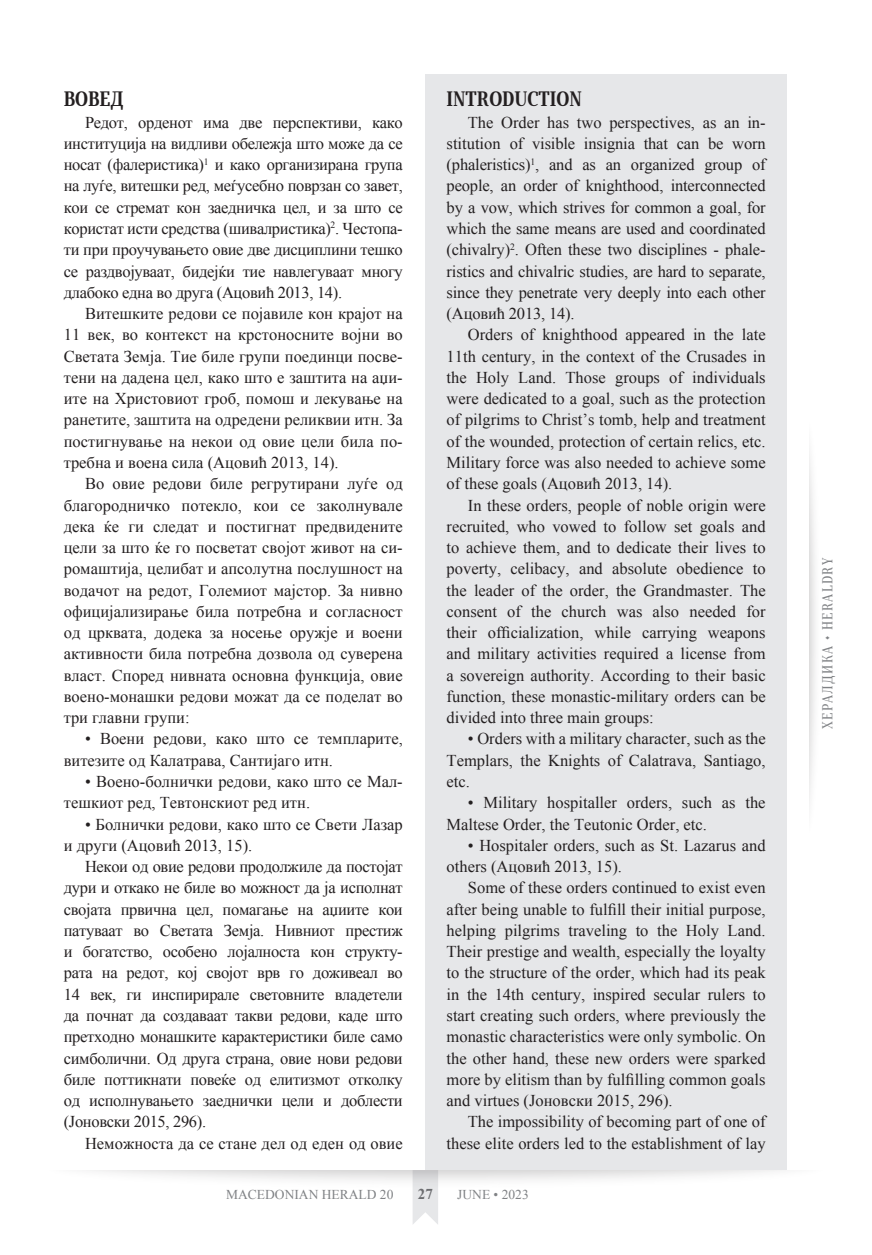
<style>
.page{position:relative;width:872px;height:1255px;background:#fff}
.page>*{position:absolute;margin:0;border:0;box-sizing:border-box;transform-origin:0 0}
.МЕЃУНАСЛОВ{font:700 19.5px "Skola Serif Cn";color:#231f20}
._1_ГЛАВЕН_ТЕКСТ{font:16.5px/21.3px "Times New Roman";color:#231f20;text-align:justify}
._1_ГЛАВЕН_ТЕКСТ-2{font:700 15px "Times New Roman";color:#6c6d70}
.t1{font:13.5px "Times New Roman";color:#808285}
.t2{font:13.5px "Skola Serif Cn";letter-spacing:.1em;color:#808285}
</style>
<div class="page">
<img style="left:90px;top:1170px;width:692px;height:54px">
<div style="left:425px;top:74px;width:362px;height:1095px;background:#e6e7e9"></div>
<p class="МЕЃУНАСЛОВ" style="left:64px;top:88px;width:61px">ВОВЕД</p>
<p class="_1_ГЛАВЕН_ТЕКСТ" style="left:64px;top:111px;width:340px;text-indent:21px">Редот, орденот има две перспективи, како институција на видливи обележја што може да се носат (фалеристика)<sup>1</sup> и како организирана група на луѓе, витешки ред, меѓусебно поврзан со завет, кои се стремат кон заедничка цел, и за што се користат исти средства (шивалристика)<sup>2</sup>. Честопа&shy;ти при проучувањето овие две дисциплини тешко се раздвојуваат, бидејќи тие навлегуваат многу длабоко една во друга (Ацовиħ 2013, 14).</p>
<p class="_1_ГЛАВЕН_ТЕКСТ" style="left:64px;top:302px;width:340px;text-indent:21px">Витешките редови се појавиле кон крајот на 11 век, во контекст на крстоносните војни во Светата Земја. Тие биле групи поединци посве&shy;тени на дадена цел, како што е заштита на аџи&shy;ите на Христовиот гроб, помош и лекување на ранетите, заштита на одредени реликвии итн. За постигнување на некои од овие цели била по&shy;требна и воена сила (Ацовиħ 2013, 14).</p>
<p class="_1_ГЛАВЕН_ТЕКСТ" style="left:64px;top:473px;width:340px;text-indent:21px">Во овие редови биле регрутирани луѓе од благородничко потекло, кои се заколнувале дека ќе ги следат и постигнат предвидените цели за што ќе го посветат својот живот на си&shy;ромаштија, целибат и апсолутна послушност на водачот на редот, Големиот мајстор. За нивно официјализирање била потребна и согласност од црквата, додека за носење оружје и воени активности била потребна дозвола од суверена власт. Според нивната основна функција, овие воено-монашки редови можат да се поделат во три главни групи:</p>
<p class="_1_ГЛАВЕН_ТЕКСТ" style="left:64px;top:728px;width:340px;text-indent:21px">• Воени редови, како што се темпларите, витезите од Калатрава, Сантијаго итн.</p>
<p class="_1_ГЛАВЕН_ТЕКСТ" style="left:64px;top:770px;width:340px;text-indent:21px">• Воено-болнички редови, како што се Мал&shy;тешкиот ред, Тевтонскиот ред итн.</p>
<p class="_1_ГЛАВЕН_ТЕКСТ" style="left:64px;top:813px;width:340px;text-indent:21px">• Болнички редови, како што се Свети Лазар и други (Ацовиħ 2013, 15).</p>
<p class="_1_ГЛАВЕН_ТЕКСТ" style="left:64px;top:855px;width:340px;text-indent:21px">Некои од овие редови продолжиле да постојат дури и откако не биле во можност да ја исполнат својата првична цел, помагање на аџиите кои патуваат во Светата Земја. Нивниот престиж и богатство, особено лојалноста кон структу&shy;рата на редот, кој својот врв го доживеал во 14 век, ги инспирирале световните владетели да почнат да создаваат такви редови, каде што претходно монашките карактеристики биле само симболични. Од друга страна, овие нови редови биле поттикнати повеќе од елитизмот отколку од исполнувањето заеднички цели и доблести (Јоновски 2015, 296).</p>
<p class="_1_ГЛАВЕН_ТЕКСТ" style="left:85px;top:1132px;width:319px">Неможноста да се стане дел од еден од овие</p>
<p class="МЕЃУНАСЛОВ" style="left:446px;top:88px;width:136px">INTRODUCTION</p>
<p class="_1_ГЛАВЕН_ТЕКСТ" style="left:446px;top:111px;width:320px;text-indent:21px">The Order has two perspectives, as an in&shy;stitution of visible insignia that can be worn (phaleristics)<sup>1</sup>, and as an organized group of people, an order of knighthood, interconnected by a vow, which strives for common a goal, for which the same means are used and coordinated (chivalry)<sup>2</sup>. Often these two disciplines - phale&shy;ristics and chivalric studies, are hard to separate, since they penetrate very deeply into each other (Ацовиħ 2013, 14).</p>
<p class="_1_ГЛАВЕН_ТЕКСТ" style="left:446px;top:324px;width:320px;text-indent:21px">Orders of knighthood appeared in the late 11th century, in the context of the Crusades in the Holy Land. Those groups of individuals were dedicated to a goal, such as the protection of pilgrims to Christ’s tomb, help and treatment of the wounded, protection of certain relics, etc.<br>Military force was also needed to achieve some of these goals (Ацовиħ 2013, 14).</p>
<p class="_1_ГЛАВЕН_ТЕКСТ" style="left:446px;top:494px;width:320px;text-indent:21px">In these orders, people of noble origin were recruited, who vowed to follow set goals and to achieve them, and to dedicate their lives to poverty, celibacy, and absolute obedience to the leader of the order, the Grandmaster. The consent of the church was also needed for their officialization, while carrying weapons and military activities required a license from a sovereign authority. According to their basic function, these monastic-military orders can be divided into three main groups:</p>
<p class="_1_ГЛАВЕН_ТЕКСТ" style="left:446px;top:728px;width:320px;text-indent:21px">• Orders with a military character, such as the Templars, the Knights of Calatrava, Santiago, etc.</p>
<p class="_1_ГЛАВЕН_ТЕКСТ" style="left:446px;top:791px;width:320px;text-indent:21px">• Military hospitaller orders, such as the<br>Maltese Order, the Teutonic Order, etc.</p>
<p class="_1_ГЛАВЕН_ТЕКСТ" style="left:446px;top:834px;width:320px;text-indent:21px">• Hospitaler orders, such as St. Lazarus and others (Ацовиħ 2013, 15).</p>
<p class="_1_ГЛАВЕН_ТЕКСТ" style="left:446px;top:876px;width:320px;text-indent:21px">Some of these orders continued to exist even after being unable to fulfill their initial purpose, helping pilgrims traveling to the Holy Land.<br>Their prestige and wealth, especially the loyalty to the structure of the order, which had its peak in the 14th century, inspired secular rulers to start creating such orders, where previously the monastic characteristics were only symbolic. On the other hand, these new orders were sparked more by elitism than by fulfilling common goals and virtues (Јоновски 2015, 296).</p>
<p class="_1_ГЛАВЕН_ТЕКСТ" style="left:446px;top:1110px;width:320px;text-align:right">The impossibility of becoming part of one of these elite orders led to the establishment of lay</p>
<p class="t1" style="left:226px;top:1184px;width:169px">MACEDONIAN HERALD 20</p>
<p class="_1_ГЛАВЕН_ТЕКСТ-2" style="left:418px;top:1183px;width:16px">27</p>
<p class="t1" style="left:457px;top:1184px;width:73px">JUNE • 2023</p>
<p class="t2" style="left:819px;top:729px;width:173px;rotate:-90deg">ХЕРАЛДИКА • HERALDRY</p>
</div>
